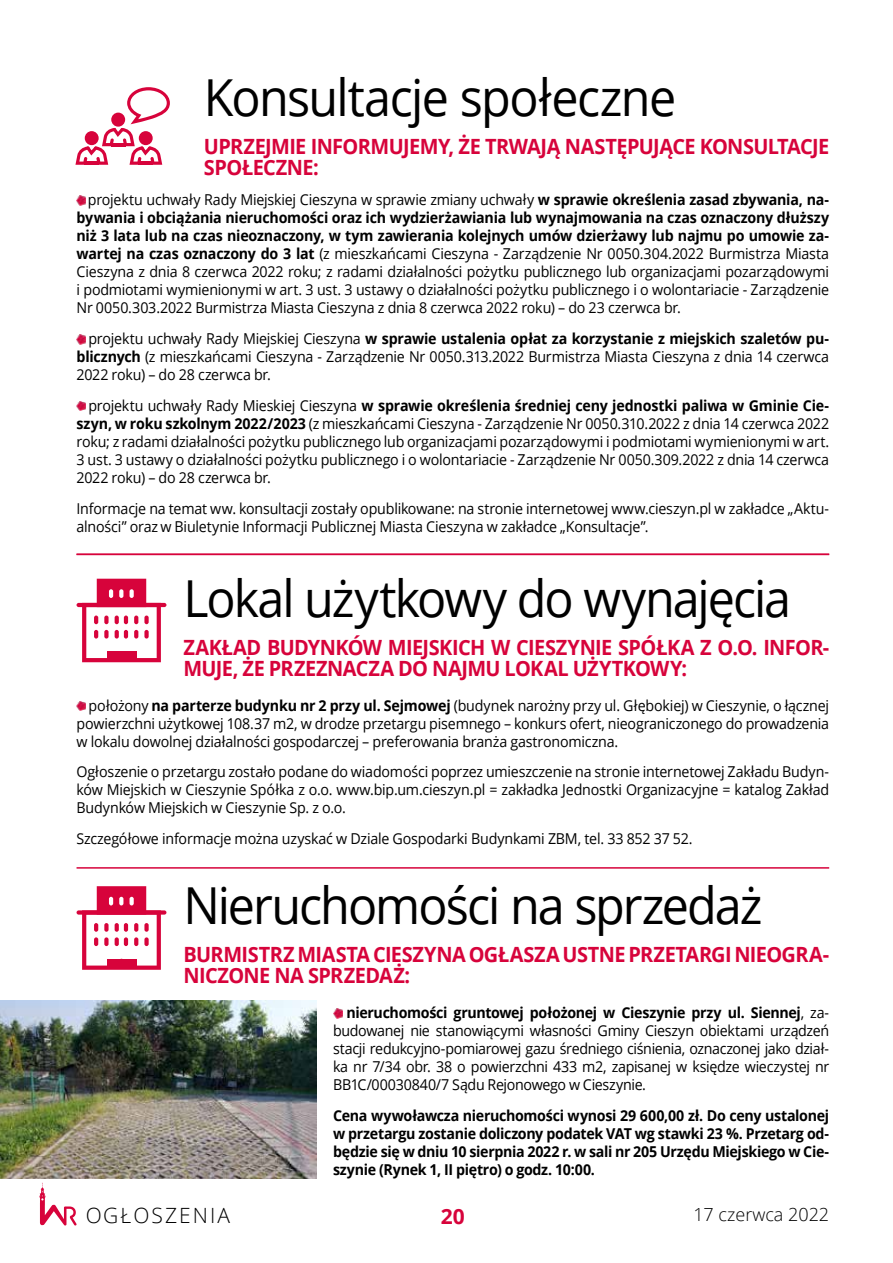
<style>
.page{position:relative;width:893px;height:1263px;background:#fff}
.page>*{position:absolute;margin:0;border:0;box-sizing:border-box;transform-origin:0 0}
.t1{font:51px "Open Sans";letter-spacing:-.04em;color:#000;scale:.95 1}
.t2{font:700 21px/21px "Open Sans";letter-spacing:-.03em;color:#d7033b;scale:.95 1}
.t3{font:300 21px "Open Sans";letter-spacing:.1em;color:#000}
.t4{font:700 21px "Open Sans";letter-spacing:-.03em;color:#d7033b}
.t5{font:300 18px "Open Sans";color:#000}
.t6{font:15px/18px "Open Sans";letter-spacing:-.015em;color:#000;text-align:justify;scale:.95 1}
.t7{font:700 15px/18px "Open Sans";letter-spacing:-.025em;color:#000;text-align:justify;scale:.95 1}
.s1{font-weight:700}
</style>
<div class="page">
<svg style="left:39px;top:1182px;width:38px;height:43px"></svg>
<svg style="left:333px;top:1009px;width:9px;height:9px"></svg>
<svg style="left:77px;top:701px;width:9px;height:10px"></svg>
<div style="left:77px;top:910px;width:89px;height:5px;background:#d7033b;border-radius:2px"></div>
<svg style="left:82px;top:886px;width:79px;height:84px"></svg>
<hr style="left:77px;top:603px;width:89px;height:4px;background:#d7033b;border-radius:2px">
<svg style="left:82px;top:579px;width:79px;height:83px"></svg>
<svg style="left:77px;top:196px;width:9px;height:9px"></svg>
<svg style="left:77px;top:335px;width:9px;height:9px"></svg>
<svg style="left:77px;top:401px;width:9px;height:10px"></svg>
<svg style="left:75px;top:87px;width:95px;height:78px"></svg>
<hr style="left:85px;top:162px;width:14px;height:3px;background:#d7033b">
<hr style="left:111px;top:143px;width:14px;height:3px;background:#d7033b">
<hr style="left:139px;top:162px;width:14px;height:3px;background:#d7033b">
<hr style="left:77px;top:554px;width:752px;height:1px;background:#d7033b">
<hr style="left:77px;top:867px;width:752px;height:2px;background:#d7033b">
<img style="left:0;top:1001px;width:316px;height:178px">
<h1 class="t1" style="left:204px;top:62px;width:499px">Konsultacje społeczne</h1>
<h2 class="t2" style="left:204px;top:135px;width:660px">UPRZEJMIE INFORMUJEMY, ŻE TRWAJĄ NASTĘPUJĄCE KONSULTACJE<br>SPOŁECZNE:</h2>
<p class="t6" style="left:77px;top:190px;width:794px;text-indent:11px">projektu uchwały Rady Miejskiej Cieszyna w sprawie zmiany uchwały <span class="s1">w sprawie określenia zasad zbywania, na&shy;bywania i obciążania nieruchomości oraz ich wydzierżawiania lub wynajmowania na czas oznaczony dłuższy niż 3 lata lub na czas nieoznaczony, w tym zawierania kolejnych umów dzierżawy lub najmu po umowie za&shy;wartej na czas oznaczony do 3 lat</span> (z mieszkańcami Cieszyna - Zarządzenie Nr 0050.304.2022 Burmistrza Miasta Cieszyna z dnia 8 czerwca 2022 roku; z radami działalności pożytku publicznego lub organizacjami pozarządowymi i podmiotami wymienionymi w art. 3 ust. 3 ustawy o działalności pożytku publicznego i o wolontariacie - Zarządzenie Nr 0050.303.2022 Burmistrza Miasta Cieszyna z dnia 8 czerwca 2022 roku) – do 23 czerwca br.</p>
<p class="t6" style="left:77px;top:329px;width:794px;text-indent:12px">projektu uchwały Rady Miejskiej Cieszyna <span class="s1">w sprawie ustalenia opłat za korzystanie z miejskich szaletów pu&shy;blicznych</span> (z mieszkańcami Cieszyna - Zarządzenie Nr 0050.313.2022 Burmistrza Miasta Cieszyna z dnia 14 czerwca 2022 roku) – do 28 czerwca br.</p>
<p class="t6" style="left:77px;top:396px;width:794px;text-indent:12px">projektu uchwały Rady Mieskiej Cieszyna <span class="s1">w sprawie określenia średniej ceny jednostki paliwa w Gminie Cie&shy;szyn, w roku szkolnym 2022/2023</span> (z mieszkańcami Cieszyna - Zarządzenie Nr 0050.310.2022 z dnia 14 czerwca 2022 roku; z radami działalności pożytku publicznego lub organizacjami pozarządowymi i podmiotami wymienionymi w art.<br>3 ust. 3 ustawy o działalności pożytku publicznego i o wolontariacie - Zarządzenie Nr 0050.309.2022 z dnia 14 czerwca 2022 roku) – do 28 czerwca br.</p>
<p class="t6" style="left:77px;top:499px;width:794px">Informacje na temat ww. konsultacji zostały opublikowane: na stronie internetowej www.cieszyn.pl w zakładce „Aktu&shy;alności” oraz w Biuletynie Informacji Publicznej Miasta Cieszyna w zakładce „Konsultacje”.</p>
<h1 class="t1" style="left:183px;top:563px;width:641px">Lokal użytkowy do wynajęcia</h1>
<h2 class="t2" style="left:183px;top:636px;width:681px">ZAKŁAD BUDYNKÓW MIEJSKICH W CIESZYNIE SPÓŁKA Z O.O. INFOR-<br>MUJE, ŻE PRZEZNACZA DO NAJMU LOKAL UŻYTKOWY:</h2>
<p class="t6" style="left:77px;top:696px;width:794px;text-indent:12px">położony <span class="s1">na parterze budynku nr 2 przy ul. Sejmowej</span> (budynek narożny przy ul. Głębokiej) w Cieszynie, o łącznej powierzchni użytkowej 108.37 m2, w drodze przetargu pisemnego – konkurs ofert, nieograniczonego do prowadzenia w lokalu dowolnej działalności gospodarczej – preferowania branża gastronomiczna.</p>
<p class="t6" style="left:77px;top:763px;width:794px">Ogłoszenie o przetargu zostało podane do wiadomości poprzez umieszczenie na stronie internetowej Zakładu Budyn&shy;ków Miejskich w Cieszynie Spółka z o.o. www.bip.um.cieszyn.pl = zakładka Jednostki Organizacyjne = katalog Zakład Budynków Miejskich w Cieszynie Sp. z o.o.</p>
<p class="t6" style="left:77px;top:829px;width:650px">Szczegółowe informacje można uzyskać w Dziale Gospodarki Budynkami ZBM, tel. 33 852 37 52.</p>
<h1 class="t1" style="left:183px;top:871px;width:611px">Nieruchomości na sprzedaż</h1>
<h2 class="t2" style="left:183px;top:943px;width:681px">BURMISTRZ MIASTA CIESZYNA OGŁASZA USTNE PRZETARGI NIEOGRA-<br>NICZONE NA SPRZEDAŻ:</h2>
<p class="t6" style="left:333px;top:1003px;width:524px;text-indent:13px"><span class="s1">nieruchomości gruntowej położonej w Cieszynie przy ul. Siennej</span>, za&shy;budowanej nie stanowiącymi własności Gminy Cieszyn obiektami urządzeń stacji redukcyjno-pomiarowej gazu średniego ciśnienia, oznaczonej jako dział&shy;ka nr 7/34 obr. 38 o powierzchni 433 m2, zapisanej w księdze wieczystej nr BB1C/00030840/7 Sądu Rejonowego w Cieszynie.</p>
<p class="t7" style="left:333px;top:1106px;width:524px">Cena wywoławcza nieruchomości wynosi 29 600,00 zł. Do ceny ustalonej w przetargu zostanie doliczony podatek VAT wg stawki 23 %. Przetarg od&shy;będzie się w dniu 10 sierpnia 2022 r. w sali nr 205 Urzędu Miejskiego w Cie&shy;szynie (Rynek 1, II piętro) o godz. 10:00.</p>
<h2 class="t3" style="left:85px;top:1201px;width:147px">OGŁOSZENIA</h2>
<h2 class="t4" style="left:441px;top:1201px;width:25px">20</h2>
<p class="t5" style="left:693px;top:1202px;width:137px">17 czerwca 2022</p>
</div>
